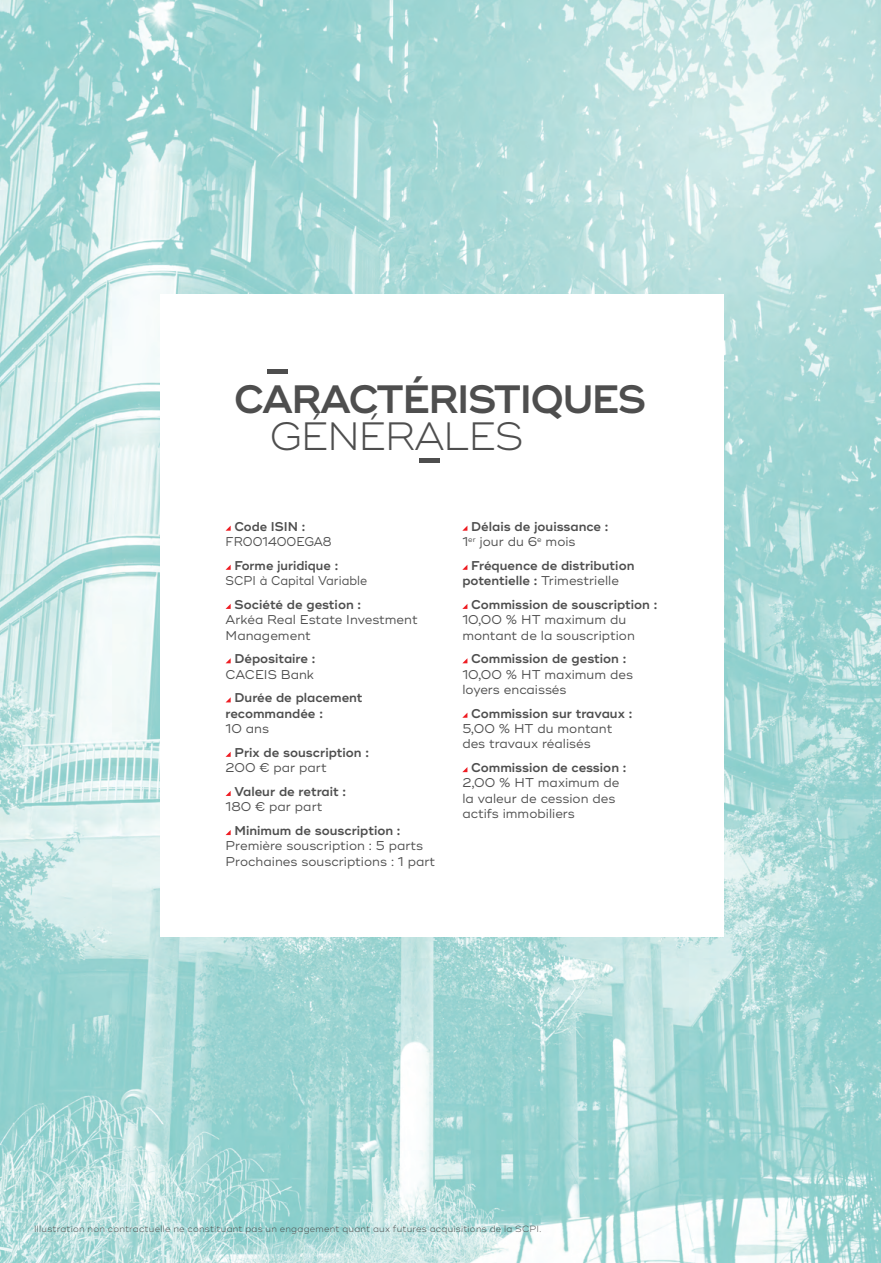
<style>
.page{position:relative;width:881px;height:1263px;background:#fff}
.page>*{position:absolute;margin:0;border:0;box-sizing:border-box;transform-origin:0 0}
.t1{font:600 39.45px "Ridley Grotesk";letter-spacing:-.04em;color:#4e4e4e}
.t2{font:300 39.45px "Ridley Grotesk";letter-spacing:-.04em;color:#4e4e4e}
.t3{font:12.75px/15.3px "Ridley Grotesk";color:#4e4e4e}
.t4{font:600 12.75px/15.3px "Ridley Grotesk";color:#4e4e4e}
.t5{font:12.75px/15.3px "Ridley Grotesk";color:#4e4e4e;scale:.93 1}
.t6{font:300 9px "Ridley Grotesk";letter-spacing:.025em;color:#4e4e4e}
.s1{font-weight:600}
.s2{font-weight:400}
</style>
<div class="page">
<img style="left:0;top:0;width:880px;height:1263px">
<div style="left:160px;top:294px;width:563px;height:642px;background:#fff"></div>
<svg style="left:225px;top:526px;width:5px;height:5px"></svg>
<svg style="left:225px;top:565px;width:5px;height:5px"></svg>
<svg style="left:225px;top:604px;width:5px;height:5px"></svg>
<svg style="left:225px;top:752px;width:5px;height:5px"></svg>
<svg style="left:225px;top:791px;width:5px;height:5px"></svg>
<svg style="left:225px;top:830px;width:5px;height:5px"></svg>
<svg style="left:462px;top:526px;width:5px;height:5px"></svg>
<svg style="left:462px;top:565px;width:5px;height:5px"></svg>
<svg style="left:462px;top:604px;width:5px;height:5px"></svg>
<svg style="left:462px;top:658px;width:5px;height:5px"></svg>
<svg style="left:462px;top:713px;width:5px;height:5px"></svg>
<svg style="left:462px;top:767px;width:5px;height:5px"></svg>
<hr style="left:268px;top:370px;width:20px;height:4px;background:#4e4e4e">
<hr style="left:419px;top:459px;width:20px;height:4px;background:#4e4e4e">
<p class="t1" style="left:234px;top:375px;width:414px">CARACTÉRISTIQUES</p>
<p class="t2" style="left:269px;top:413px;width:256px">GÉNÉRALES</p>
<p class="t5" style="left:225px;top:519px;width:115px;text-indent:9px"><span class="s1">Code ISIN :<br></span>FR001400EGA8</p>
<p class="t5" style="left:225px;top:558px;width:154px;text-indent:9px"><span class="s1">Forme juridique :<br></span>SCPI à Capital Variable</p>
<p class="t3" style="left:225px;top:597px;width:193px;text-indent:9px"><span class="s1">Société de gestion :<br></span>Arkéa Real Estate Investment<br>Management</p>
<p class="t4" style="left:225px;top:651px;width:91px;text-align:right">Dépositaire :<br><span class="s2">CACEIS Bank</span></p>
<p class="t4" style="left:225px;top:691px;width:138px;text-indent:9px">Durée de placement recommandée :<br><span class="s2">10 ans</span></p>
<p class="t4" style="left:225px;top:745px;width:145px;text-indent:9px">Prix de souscription :<br><span class="s2">200 € par part</span></p>
<p class="t4" style="left:225px;top:784px;width:122px;text-indent:9px">Valeur de retrait :<br><span class="s2">180 € par part</span></p>
<p class="t3" style="left:225px;top:823px;width:199px;text-indent:9px"><span class="s1">Minimum de souscription :<br></span>Première souscription : 5 parts</p>
<p class="t3" style="left:225px;top:854px;width:211px">Prochaines souscriptions : 1 part</p>
<p class="t4" style="left:462px;top:519px;width:148px;text-indent:9px">Délais de jouissance :<br><span class="s2">1</span><sup>er</sup> <span class="s2">jour du 6</span><sup>e</sup> <span class="s2">mois</span></p>
<p class="t4" style="left:462px;top:558px;width:173px;text-indent:9px">Fréquence de distribution potentielle : <span class="s2">Trimestrielle</span></p>
<p class="t3" style="left:462px;top:597px;width:196px;text-indent:9px"><span class="s1">Commission de souscription :<br></span>10,00 % HT maximum du montant de la souscription</p>
<p class="t3" style="left:462px;top:651px;width:172px;text-indent:9px"><span class="s1">Commission de gestion :<br></span>10,00 % HT maximum des loyers encaissés</p>
<p class="t3" style="left:462px;top:706px;width:171px;text-indent:9px"><span class="s1">Commission sur travaux :<br></span>5,00 % HT du montant des travaux réalisés</p>
<p class="t3" style="left:462px;top:760px;width:165px;text-indent:9px"><span class="s1">Commission de cession :<br></span>2,00 % HT maximum de la valeur de cession des actifs immobiliers</p>
<p class="t6" style="left:34px;top:1223px;width:508px">Illustration non contractuelle ne constituant pas un engagement quant aux futures acquisitions de la SCPI.</p>
</div>
